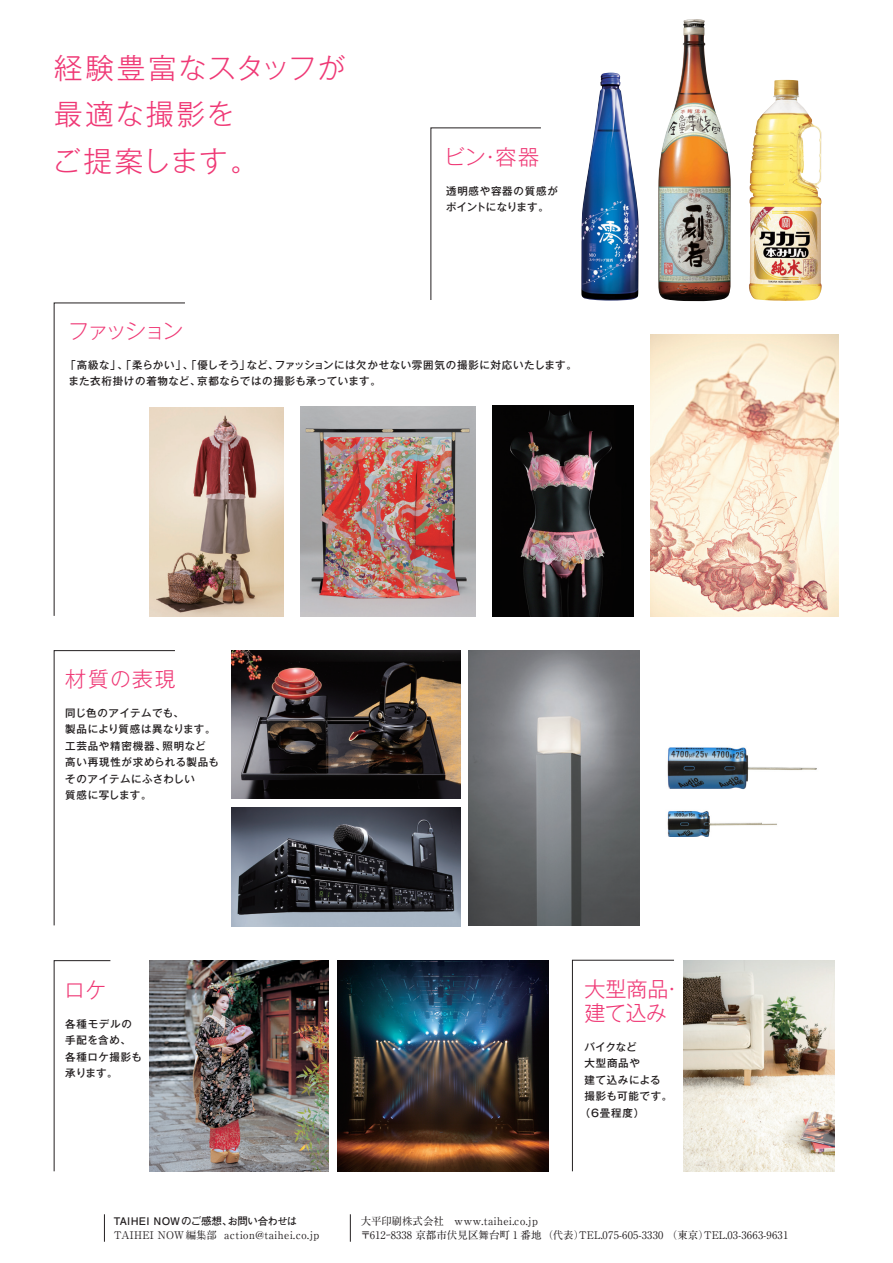
<style>
.page{position:relative;width:893px;height:1263px;background:#fff}
.page>*{position:absolute;margin:0;border:0;box-sizing:border-box;transform-origin:0 0}
.t1{font:300 28.5px/46.5px "Gothic MB101 Pr 5";letter-spacing:.05em;color:#ef3875}
.t2{font:300 21px/24px "Gothic MB101 Pr 5";letter-spacing:-.005em;color:#ef3875}
.t3{font:500 10.5px/16.5px "Gothic MB101 Pr 5";letter-spacing:.055em;color:#231f20}
.t4{font:700 10.5px/14.7px "A1 Mincho Std";color:#231f20}
.t5{font:700 10.5px "A1 Mincho Std";letter-spacing:.05em;color:#231f20}
.t6{font:700 10.5px "Futo Go B101 Pr 5";letter-spacing:-.01em;color:#231f20}
</style>
<div class="page">
<img style="left:667px;top:747px;width:150px;height:89px">
<img style="left:581px;top:73px;width:58px;height:228px">
<img style="left:650px;top:334px;width:189px;height:283px">
<img style="left:658px;top:19px;width:73px;height:282px">
<img style="left:749px;top:80px;width:73px;height:221px">
<svg style="left:350px;top:1214px;width:1px;height:28px"></svg>
<svg style="left:104px;top:1214px;width:1px;height:28px"></svg>
<img style="left:300px;top:407px;width:175px;height:210px">
<img style="left:149px;top:960px;width:180px;height:211px">
<img style="left:492px;top:405px;width:141px;height:211px">
<img style="left:468px;top:651px;width:172px;height:274px">
<img style="left:185px;top:407px;width:98px;height:209px">
<img style="left:684px;top:960px;width:150px;height:211px">
<svg style="left:54px;top:650px;width:121px;height:276px"></svg>
<svg style="left:54px;top:303px;width:131px;height:313px"></svg>
<svg style="left:431px;top:128px;width:110px;height:172px"></svg>
<svg style="left:54px;top:960px;width:57px;height:211px"></svg>
<svg style="left:572px;top:960px;width:102px;height:211px"></svg>
<img style="left:232px;top:651px;width:228px;height:147px">
<img style="left:337px;top:960px;width:211px;height:211px">
<img style="left:232px;top:807px;width:228px;height:119px">
<h1 class="t1" style="left:52px;top:42px;width:295px">経験豊富なスタッフが最適な撮影を<br>ご提案します。</h1>
<h2 class="t2" style="left:68px;top:317px;width:117px">ファッション</h2>
<h2 class="t2" style="left:444px;top:143px;width:96px">ビン・容器</h2>
<p class="t3" style="left:446px;top:182px;width:113px">透明感や容器の質感がポイントになります。</p>
<p class="t3" style="left:65px;top:356px;width:513px">「高級な」、「柔らかい」、「優しそう」など、ファッションには欠かせない雰囲気の撮影に対応いたします。また衣桁掛けの着物など、京都ならではの撮影も承っています。</p>
<h2 class="t2" style="left:65px;top:666px;width:112px">材質の表現</h2>
<p class="t3" style="left:65px;top:704px;width:155px">同じ色のアイテムでも、<br>製品により質感は異なります。工芸品や精密機器、照明など<br>高い再現性が求められる製品もそのアイテムにふさわしい<br>質感に写します。</p>
<h2 class="t2" style="left:64px;top:976px;width:44px">ロケ</h2>
<p class="t3" style="left:65px;top:1014px;width:78px">各種モデルの手配を含め、各種ロケ撮影も承ります。</p>
<p class="t6" style="left:114px;top:1213px;width:195px">TAIHEI NOWのご感想、お問い合わせは　</p>
<p class="t5" style="left:114px;top:1226px;width:207px">TAIHEI NOW編集部 action@taihei.co.jp</p>
<h2 class="t2" style="left:584px;top:975px;width:99px">大型商品・建て込み</h2>
<p class="t3" style="left:584px;top:1037px;width:54px">バイクなど</p>
<p class="t3" style="left:584px;top:1054px;width:57px">大型商品や</p>
<p class="t3" style="left:584px;top:1070px;width:78px">建て込みによる</p>
<p class="t3" style="left:584px;top:1087px;width:89px">撮影も可能です。</p>
<p class="t3" style="left:580px;top:1103px;width:66px">（6畳程度）</p>
<p class="t4" style="left:360px;top:1212px;width:429px">大平印刷株式会社　www.taihei.co.jp<br>〒612ー8338 京都市伏見区舞台町１番地 （代表）TEL.075-605-3330 （東京）TEL.03-3663-9631</p>
</div>
